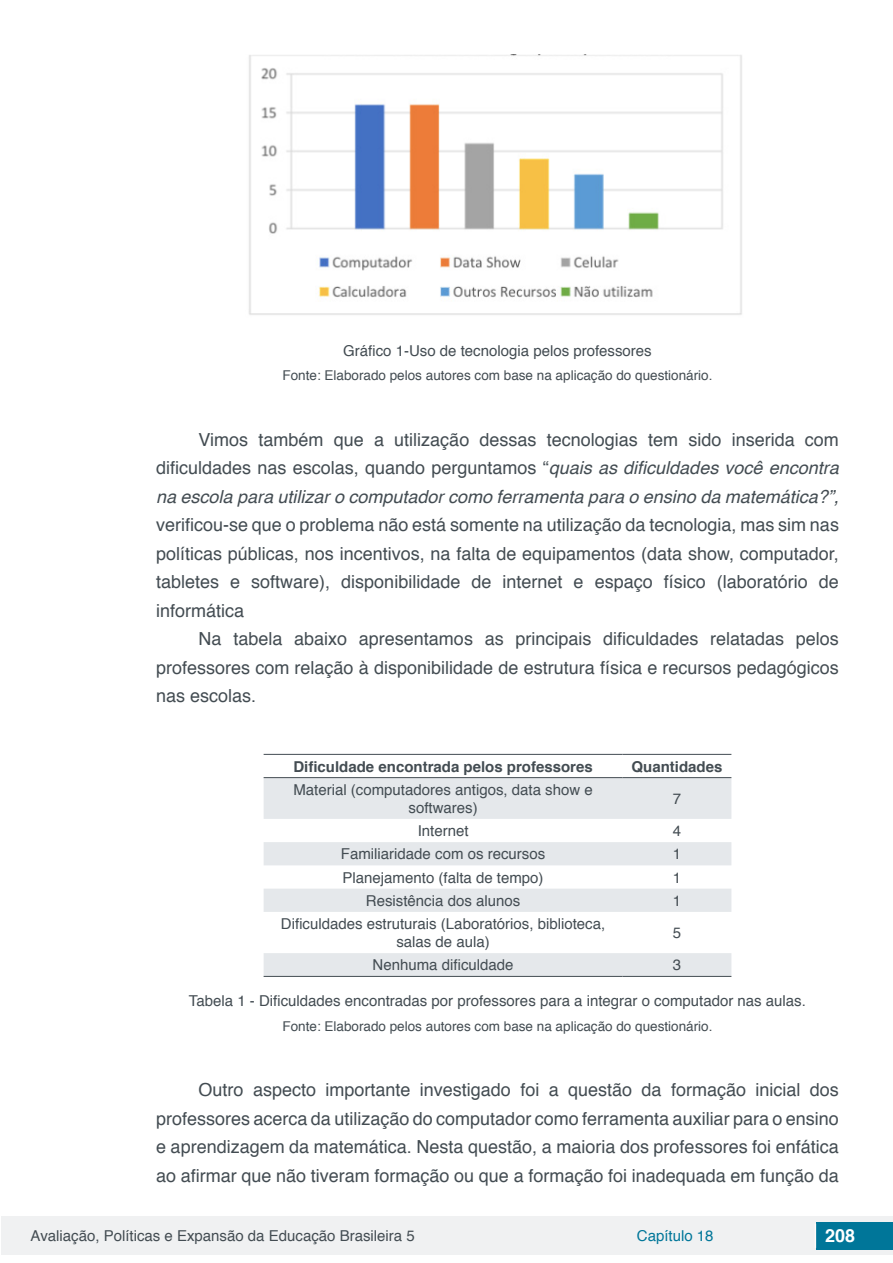
<style>
.page{position:relative;width:893px;height:1263px;background:#fff}
.page>*{position:absolute;margin:0;border:0;box-sizing:border-box;transform-origin:0 0}
.txt{font:18px/28.5px "Helvetica";color:#434c52;text-align:justify}
.t1{font:700 18px "Helvetica";color:#fff}
.tab_txt_centro{font:15px/18px "Helvetica";color:#434c52;text-align:center}
.info_tab_gra_imag{font:15px "Helvetica";color:#434c52}
.tab_txt_centro-2{font:700 15px "Helvetica";color:#434c52}
.t2{font:15px "Helvetica";color:#007699}
.fonte_tab_gra_imag{font:13.5px "Helvetica";color:#434c52}
.s1{font-style:italic}
</style>
<div class="page">
<div style="left:1px;top:1216px;width:891px;height:38px;background:#f0f1f2"></div>
<div style="left:816px;top:1222px;width:77px;height:27px;background:#007699"></div>
<svg style="left:815px;top:1224px;width:1px;height:24px"></svg>
<img style="left:249px;top:54px;width:493px;height:261px">
<svg style="left:264px;top:778px;width:467px;height:198px;fill:#e5e8eb"></svg>
<hr style="left:264px;top:976px;width:359px;height:1px;background:#434c52">
<hr style="left:623px;top:976px;width:108px;height:1px;background:#434c52">
<hr style="left:264px;top:754px;width:359px;height:1px;background:#434c52">
<hr style="left:623px;top:754px;width:108px;height:1px;background:#434c52">
<hr style="left:264px;top:777px;width:359px;height:1px;background:#434c52">
<hr style="left:623px;top:777px;width:108px;height:1px;background:#434c52">
<p class="info_tab_gra_imag" style="left:343px;top:339px;width:310px">Gráfico 1-Uso de tecnologia pelos professores</p>
<p class="fonte_tab_gra_imag" style="left:282px;top:365px;width:431px">Fonte: Elaborado pelos autores com base na aplicação do questionário.</p>
<p class="txt" style="left:156px;top:426px;width:684px;text-indent:43px">Vimos também que a utilização dessas tecnologias tem sido inserida com dificuldades nas escolas, quando perguntamos “<span class="s1">quais as dificuldades você encontra na escola para utilizar o computador como ferramenta para o ensino da matemática?”, </span>verificou-se que o problema não está somente na utilização da tecnologia, mas sim nas políticas públicas, nos incentivos, na falta de equipamentos (data show, computador, tabletes e software), disponibilidade de internet e espaço físico (laboratório de informática</p>
<p class="txt" style="left:156px;top:625px;width:684px;text-indent:43px">Na tabela abaixo apresentamos as principais dificuldades relatadas pelos professores com relação à disponibilidade de estrutura física e recursos pedagógicos nas escolas.</p>
<p class="tab_txt_centro-2" style="left:293px;top:754px;width:301px">Dificuldade encontrada pelos professores</p>
<p class="tab_txt_centro-2" style="left:632px;top:754px;width:92px">Quantidades</p>
<p class="tab_txt_centro" style="left:293px;top:781px;width:301px">Material (computadores antigos, data show e softwares)</p>
<p class="tab_txt_centro" style="left:673px;top:790px;width:10px">7</p>
<p class="tab_txt_centro" style="left:418px;top:822px;width:52px">Internet</p>
<p class="tab_txt_centro" style="left:673px;top:822px;width:10px">4</p>
<p class="tab_txt_centro" style="left:341px;top:845px;width:206px">Familiaridade com os recursos</p>
<p class="tab_txt_centro" style="left:673px;top:845px;width:10px">1</p>
<p class="tab_txt_centro" style="left:343px;top:869px;width:202px">Planejamento (falta de tempo)</p>
<p class="tab_txt_centro" style="left:673px;top:869px;width:10px">1</p>
<p class="tab_txt_centro" style="left:366px;top:892px;width:156px">Resistência dos alunos</p>
<p class="tab_txt_centro" style="left:673px;top:892px;width:10px">1</p>
<p class="tab_txt_centro" style="left:281px;top:915px;width:326px">Dificuldades estruturais (Laboratórios, biblioteca, salas de aula)</p>
<p class="tab_txt_centro" style="left:673px;top:924px;width:10px">5</p>
<p class="tab_txt_centro" style="left:373px;top:956px;width:142px">Nenhuma dificuldade</p>
<p class="tab_txt_centro" style="left:673px;top:956px;width:10px">3</p>
<p class="info_tab_gra_imag" style="left:189px;top:989px;width:618px">Tabela 1 - Dificuldades encontradas por professores para a integrar o computador nas aulas.</p>
<p class="fonte_tab_gra_imag" style="left:282px;top:1015px;width:431px">Fonte: Elaborado pelos autores com base na aplicação do questionário.</p>
<p class="txt" style="left:156px;top:1076px;width:684px;text-indent:43px">Outro aspecto importante investigado foi a questão da formação inicial dos professores acerca da utilização do computador como ferramenta auxiliar para o ensino e aprendizagem da matemática. Nesta questão, a maioria dos professores foi enfática ao afirmar que não tiveram formação ou que a formação foi inadequada em função da</p>
<p class="info_tab_gra_imag" style="left:31px;top:1224px;width:386px">Avaliação, Políticas e Expansão da Educação Brasileira 5</p>
<p class="t2" style="left:637px;top:1224px;width:78px">Capítulo 18</p>
<p class="t1" style="left:825px;top:1221px;width:32px">208</p>
</div>
